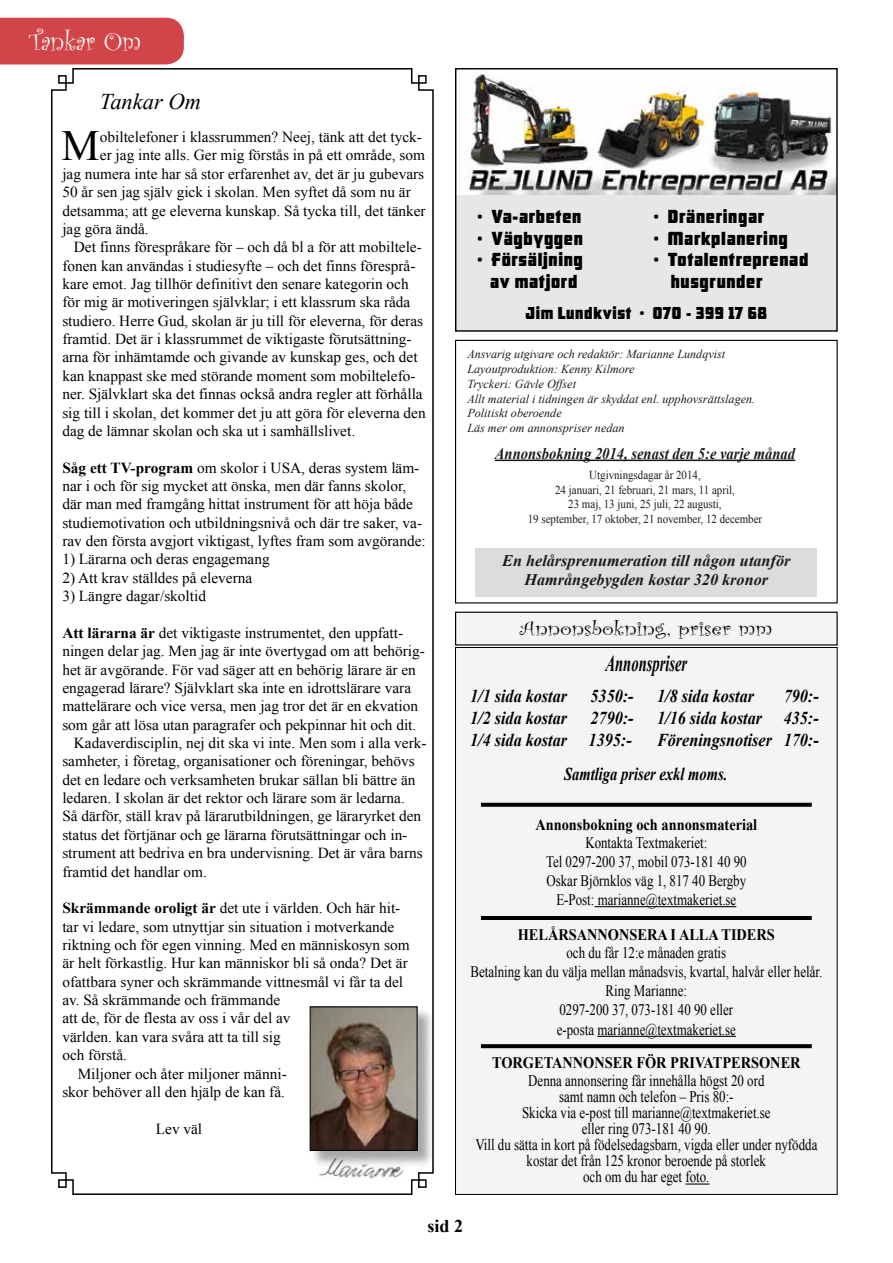
<style>
.page{position:relative;width:893px;height:1263px;background:#fff}
.page>*{position:absolute;margin:0;border:0;box-sizing:border-box;transform-origin:0 0}
.t1{font:43.05px "Times New Roman";color:#000}
.t2{font:27px "Curlz";color:#fff}
.t3{font:italic 700 22.65px "Times New Roman";color:#000;scale:.64 1}
.t4{font:italic 22.5px "Times New Roman";color:#000}
.t5{font:19.95px "Curlz";color:#000;scale:1.21 1}
.t6{font:italic 700 18.15px/21.8px "Times New Roman";color:#000;text-align:right;scale:.89 1}
.t7{font:italic 700 18.15px "Times New Roman";color:#000;scale:.8 1}
.t8{font:700 18px "Times New Roman";color:#000}
.t9{font:17.85px/21.5px "ARB66 Neon Block JUN 37";color:#000;text-align:center}
.t10{font:16.35px "ARB66 Neon Block JUN 37";color:#000}
.t11{font:italic 700 16.2px/19.5px "Times New Roman";color:#1c1b1b;text-align:center}
.t12{font:italic 700 16.2px "Times New Roman";color:#1c1b1b;scale:.9 1}
.t13{font:16.05px/19px "Times New Roman";color:#000;text-align:center;scale:.8 1}
.t14{font:700 16.05px "Times New Roman";color:#000;scale:.89 1}
.t15{font:15.3px/18.3px "Times New Roman";color:#000}
.t16{font:italic 12.15px/14.9px "Times New Roman";color:#1c1b1b}
.t17{font:12.15px/14.5px "Times New Roman";color:#1c1b1b;text-align:center;scale:.9 1}
.s1{font-weight:700}
</style>
<div class="page">
<div style="left:455px;top:647px;width:382px;height:547px;background:#f4f4f4"></div>
<hr style="left:594px;top:906px;width:142px;height:1px;background:#000">
<hr style="left:597px;top:1036px;width:139px;height:1px;background:#000">
<svg style="left:685px;top:1184px;width:24px;height:1px"></svg>
<svg style="left:481px;top:1044px;width:331px;height:4px"></svg>
<svg style="left:481px;top:803px;width:331px;height:4px"></svg>
<hr style="left:481px;top:916px;width:331px;height:4px;background:#000">
<div style="left:456px;top:612px;width:381px;height:33px;background:#f4f4f4"></div>
<div style="left:455px;top:612px;width:383px;height:33px;border:1px solid #000"></div>
<div style="left:456px;top:69px;width:381px;height:262px;background:#e7e7e7"></div>
<img style="left:457px;top:70px;width:379px;height:124px">
<div style="left:455px;top:68px;width:383px;height:264px;border:1px solid #000"></div>
<div style="left:455px;top:340px;width:383px;height:263px;border:1px solid #000"></div>
<hr style="left:495px;top:460px;width:300px;height:1px;background:#1c1b1b">
<div style="left:475px;top:548px;width:342px;height:48px;background:#dcdcdc"></div>
<div style="left:0;top:18px;width:184px;height:46px;background:#d14549"></div>
<svg style="left:51px;top:68px;width:383px;height:1127px"></svg>
<h2 class="t2" style="left:30px;top:22px;width:113px">Tankar Om</h2>
<h3 class="t4" style="left:100px;top:86px;width:103px">Tankar Om</h3>
<h1 class="t1" style="left:62px;top:116px;width:40px">M</h1>
<p class="t15" style="left:100px;top:127px;width:324px">obiltelefoner i klassrummen? Neej, tänk att det tyck-</p>
<p class="t15" style="left:100px;top:146px;width:327px">er jag inte alls. Ger mig förstås in på ett område, som</p>
<p class="t15" style="left:62px;top:164px;width:363px">jag numera inte har så stor erfarenhet av, det är ju gubevars</p>
<p class="t15" style="left:62px;top:182px;width:350px">50 år sen jag själv gick i skolan. Men syftet då som nu är</p>
<p class="t15" style="left:62px;top:201px;width:365px">detsamma; att ge eleverna kunskap. Så tycka till, det tänker</p>
<p class="t15" style="left:62px;top:219px;width:88px">jag göra ändå.</p>
<p class="t15" style="left:74px;top:237px;width:349px">Det finns förespråkare för – och då bl a för att mobiltele-</p>
<p class="t15" style="left:62px;top:256px;width:355px">fonen kan användas i studiesyfte – och det finns föresprå-</p>
<p class="t15" style="left:62px;top:274px;width:348px">kare emot. Jag tillhör definitivt den senare kategorin och</p>
<p class="t15" style="left:62px;top:293px;width:350px">för mig är motiveringen självklar; i ett klassrum ska råda</p>
<p class="t15" style="left:62px;top:311px;width:362px">studiero. Herre Gud, skolan är ju till för eleverna, för deras</p>
<p class="t15" style="left:62px;top:329px;width:351px">framtid. Det är i klassrummet de viktigaste förutsättning-</p>
<p class="t15" style="left:62px;top:348px;width:357px">arna för inhämtamde och givande av kunskap ges, och det</p>
<p class="t15" style="left:62px;top:366px;width:355px">kan knappast ske med störande moment som mobiltelefo-</p>
<p class="t15" style="left:62px;top:384px;width:362px">ner. Självklart ska det finnas också andra regler att förhålla</p>
<p class="t15" style="left:62px;top:403px;width:365px">sig till i skolan, det kommer det ju att göra för eleverna den</p>
<p class="t15" style="left:62px;top:421px;width:294px">dag de lämnar skolan och ska ut i samhällslivet.</p>
<p class="t15" style="left:62px;top:458px;width:365px"><span class="s1">Såg ett TV-program</span> om skolor i USA, deras system läm&shy;nar i och för sig mycket att önska, men där fanns skolor, där man med framgång hittat instrument för att höja både studiemotivation och utbildningsnivå och där tre saker, va&shy;rav den första avgjort viktigast, lyftes fram som avgörande:</p>
<p class="t15" style="left:62px;top:550px;width:209px">1) Lärarna och deras engagemang</p>
<p class="t15" style="left:62px;top:568px;width:191px">2) Att krav ställdes på eleverna</p>
<p class="t15" style="left:62px;top:586px;width:145px">3) Längre dagar/skoltid</p>
<p class="t15" style="left:62px;top:623px;width:342px"><span class="s1">Att lärarna är</span> det viktigaste instrumentet, den uppfatt-</p>
<p class="t15" style="left:62px;top:641px;width:364px">ningen delar jag. Men jag är inte övertygad om att behörig-</p>
<p class="t15" style="left:62px;top:660px;width:355px">het är avgörande. För vad säger att en behörig lärare är en</p>
<p class="t15" style="left:62px;top:678px;width:350px">engagerad lärare? Självklart ska inte en idrottslärare vara</p>
<p class="t15" style="left:62px;top:696px;width:357px">mattelärare och vice versa, men jag tror det är en ekvation</p>
<p class="t15" style="left:62px;top:715px;width:355px">som går att lösa utan paragrafer och pekpinnar hit och dit.</p>
<p class="t15" style="left:74px;top:733px;width:354px">Kadaverdisciplin, nej dit ska vi inte. Men som i alla verk-</p>
<p class="t15" style="left:62px;top:752px;width:354px">samheter, i företag, organisationer och föreningar, behövs</p>
<p class="t15" style="left:62px;top:770px;width:355px">det en ledare och verksamheten brukar sällan bli bättre än</p>
<p class="t15" style="left:62px;top:788px;width:344px">ledaren. I skolan är det rektor och lärare som är ledarna.</p>
<p class="t15" style="left:62px;top:807px;width:360px">Så därför, ställ krav på lärarutbildningen, ge läraryrket den</p>
<p class="t15" style="left:62px;top:825px;width:346px">status det förtjänar och ge lärarna förutsättningar och in-</p>
<p class="t15" style="left:62px;top:843px;width:362px">strument att bedriva en bra undervisning. Det är våra barns</p>
<p class="t15" style="left:62px;top:862px;width:146px">framtid det handlar om.</p>
<p class="t15" style="left:62px;top:898px;width:339px"><span class="s1">Skrämmande oroligt är</span> det ute i världen. Och här hit-</p>
<p class="t15" style="left:62px;top:917px;width:333px">tar vi ledare, som utnyttjar sin situation i motverkande</p>
<p class="t15" style="left:62px;top:935px;width:349px">riktning och för egen vinning. Med en människosyn som</p>
<p class="t15" style="left:62px;top:954px;width:347px">är helt förkastlig. Hur kan människor bli så onda? Det är</p>
<p class="t15" style="left:62px;top:972px;width:342px">ofattbara syner och skrämmande vittnesmål vi får ta del</p>
<p class="t15" style="left:62px;top:990px;width:219px">av. Så skrämmande och främmande</p>
<p class="t15" style="left:62px;top:1009px;width:230px">att de, för de flesta av oss i vår del av</p>
<p class="t15" style="left:62px;top:1027px;width:220px">världen. kan vara svåra att ta till sig</p>
<p class="t15" style="left:62px;top:1045px;width:66px">och förstå.</p>
<p class="t15" style="left:78px;top:1064px;width:211px">Miljoner och åter miljoner männi-</p>
<p class="t15" style="left:62px;top:1082px;width:224px">skor behöver all den hjälp de kan få.</p>
<p class="t15" style="left:156px;top:1119px;width:48px">Lev väl</p>
<p class="t9" style="left:653px;top:207px;width:113px">• Dräneringar</p>
<p class="t9" style="left:653px;top:228px;width:136px">• Markplanering</p>
<p class="t9" style="left:670px;top:250px;width:140px;text-align:left;text-indent:-17px">• Totalentreprenad husgrunder</p>
<p class="t10" style="left:525px;top:303px;width:244px">Jim Lundkvist • 070 - 399 17 68</p>
<p class="t16" style="left:467px;top:346px;width:289px">Ansvarig utgivare och redaktör: Marianne Lundqvist Layoutproduktion: Kenny Kilmore<br>Tryckeri: Gävle Offset<br>Allt material i tidningen är skyddat enl. upphovsrättslagen.<br>Politiskt oberoende<br>Läs mer om annonspriser nedan</p>
<p class="t12" style="left:495px;top:442px;width:335px">Annonsbokning 2014, senast den 5:e varje månad</p>
<p class="t17" style="left:528px;top:467px;width:262px">Utgivningsdagar år 2014,<br>24 januari, 21 februari, 21 mars, 11 april,<br>23 maj, 13 juni, 25 juli, 22 augusti,<br>19 september, 17 oktober, 21 november, 12 december</p>
<p class="t11" style="left:502px;top:550px;width:290px">En helårsprenumeration till någon utanför<br>Hamrångebygden kostar 320 kronor</p>
<p class="t9" style="left:477px;top:207px;width:106px">• Va-arbeten</p>
<p class="t9" style="left:477px;top:228px;width:108px">• Vägbyggen</p>
<p class="t9" style="left:477px;top:250px;width:108px">• Försäljning av matjord</p>
<h3 class="t5" style="left:520px;top:615px;width:210px">Annonsbokning, priser mm</h3>
<h3 class="t3" style="left:605px;top:648px;width:129px">Annonspriser</h3>
<p class="t6" style="left:657px;top:685px;width:183px;text-align:justify;text-indent:127px">790:- 1/16 sida kostar 435:- Föreningsnotiser 170:-</p>
<p class="t7" style="left:564px;top:761px;width:206px">Samtliga priser exkl moms.</p>
<p class="t6" style="left:470px;top:685px;width:110px">1/1 sida kostar</p>
<p class="t6" style="left:591px;top:685px;width:50px">5350:-</p>
<p class="t6" style="left:470px;top:707px;width:110px">1/2 sida kostar</p>
<p class="t6" style="left:657px;top:685px;width:110px">1/8 sida kostar</p>
<p class="t6" style="left:470px;top:707px;width:185px">2790:-<br>1/4 sida kostar 1395:-</p>
<p class="t14" style="left:535px;top:813px;width:251px">Annonsbokning och annonsmaterial</p>
<p class="t13" style="left:546px;top:832px;width:252px">Kontakta Textmakeriet:<br>Tel 0297-200 37, mobil 073-181 40 90<br>Oskar Björnklos väg 1, 817 40 Bergby E-Post: marianne@textmakeriet.se</p>
<p class="t14" style="left:518px;top:923px;width:290px">HELÅRSANNONSERA I ALLA TIDERS</p>
<p class="t13" style="left:470px;top:943px;width:441px">och du får 12:e månaden gratis<br>Betalning kan du välja mellan månadsvis, kvartal, halvår eller helår.<br>Ring Marianne:<br>0297-200 37, 073-181 40 90 eller<br>e-posta marianne@textmakeriet.se</p>
<p class="t14" style="left:492px;top:1051px;width:348px">TORGETANNONSER FÖR PRIVATPERSONER</p>
<p class="t13" style="left:475px;top:1072px;width:429px;line-height:16px">Denna annonsering får innehålla högst 20 ord<br>samt namn och telefon – Pris 80:-<br>Skicka via e-post till marianne@textmakeriet.se<br>eller ring 073-181 40 90.<br>Vill du sätta in kort på födelsedagsbarn, vigda eller under nyfödda kostar det från 125 kronor beroende på storlek<br>och om du har eget foto.</p>
<p class="t8" style="left:428px;top:1213px;width:37px">sid 2</p>
</div>
